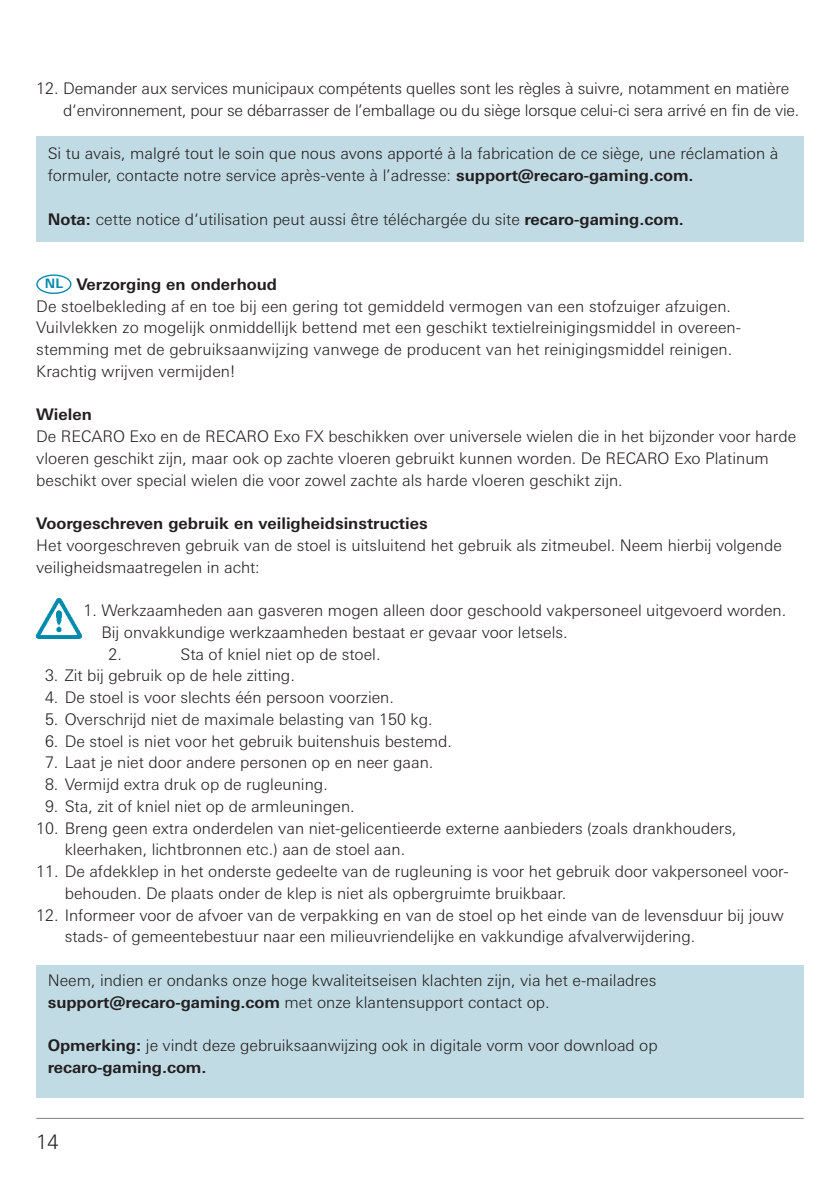
<style>
.page{position:relative;width:840px;height:1191px;background:#fff}
.page>*{position:absolute;margin:0;border:0;box-sizing:border-box;transform-origin:0 0}
.t1{font:300 20px "Univers Next W1 G";color:#231f20}
.Fliesstext{font:300 16px/21.8px "Univers Next W1 G";color:#231f20}
.Fliesstext-2{font:700 16px "Univers Next W1 G";color:#231f20}
.Fliesstext-3{font:700 13px "Univers Next W1 G";color:#008aac}
.s1{font-weight:700}
</style>
<div class="page">
<hr style="left:36px;top:1117px;width:767px;height:1px;background:#808285">
<div style="left:36px;top:136px;width:767px;height:106px;background:#c1dbe4"></div>
<div style="left:36px;top:965px;width:767px;height:133px;background:#c1dbe4"></div>
<div style="left:36px;top:274px;width:35px;height:20px;border:1px solid #008aac;border-radius:50%"></div>
<img style="left:36px;top:598px;width:46px;height:40px">
<p class="Fliesstext" style="left:63px;top:78px;width:737px;text-indent:-27px">12. Demander aux services municipaux compétents quelles sont les règles à suivre, notamment en matière d‘environnement, pour se débarrasser de l’emballage ou du siège lorsque celui-ci sera arrivé en fin de vie.</p>
<p class="Fliesstext" style="left:48px;top:143px;width:731px">Si tu avais, malgré tout le soin que nous avons apporté à la fabrication de ce siège, une réclamation à formuler, contacte notre service après-vente à l’adresse: <span class="s1">support@recaro-gaming.com.</span></p>
<p class="Fliesstext" style="left:48px;top:208px;width:637px"><span class="s1">Nota:</span> cette notice d‘utilisation peut aussi être téléchargée du site <span class="s1">recaro-gaming.com.</span></p>
<p class="Fliesstext-3" style="left:45px;top:276px;width:20px">NL</p>
<p class="Fliesstext-2" style="left:76px;top:275px;width:202px">Verzorging en onderhoud</p>
<p class="Fliesstext" style="left:36px;top:295px;width:704px">De stoelbekleding af en toe bij een gering tot gemiddeld vermogen van een stofzuiger afzuigen.<br>Vuilvlekken zo mogelijk onmiddellijk bettend met een geschikt textielreinigingsmiddel in overeen&shy;stemming met de gebruiksaanwijzing vanwege de producent van het reinigingsmiddel reinigen.<br>Krachtig wrijven vermijden!</p>
<p class="Fliesstext-2" style="left:36px;top:405px;width:57px">Wielen</p>
<p class="Fliesstext" style="left:36px;top:425px;width:761px">De RECARO Exo en de RECARO Exo FX beschikken over universele wielen die in het bijzonder voor harde vloeren geschikt zijn, maar ook op zachte vloeren gebruikt kunnen worden. De RECARO Exo Platinum beschikt over special wielen die voor zowel zachte als harde vloeren geschikt zijn.</p>
<p class="Fliesstext-2" style="left:36px;top:514px;width:392px">Voorgeschreven gebruik en veiligheidsinstructies</p>
<p class="Fliesstext" style="left:36px;top:534px;width:746px">Het voorgeschreven gebruik van de stoel is uitsluitend het gebruik als zitmeubel. Neem hierbij volgende veiligheidsmaatregelen in acht:</p>
<p class="Fliesstext" style="left:101px;top:599px;width:686px;text-indent:-18px">1. Werkzaamheden aan gasveren mogen alleen door geschoold vakpersoneel uitgevoerd worden.<br>Bij onvakkundige werkzaamheden bestaat er gevaar voor letsels.</p>
<p class="Fliesstext" style="left:108px;top:643px;width:15px">2.</p>
<p class="Fliesstext" style="left:180px;top:643px;width:201px">Sta of kniel niet op de stoel.</p>
<p class="Fliesstext" style="left:45px;top:665px;width:251px">3. Zit bij gebruik op de hele zitting.</p>
<p class="Fliesstext" style="left:45px;top:686px;width:350px">4. De stoel is voor slechts één persoon voorzien.</p>
<p class="Fliesstext" style="left:45px;top:708px;width:389px">5. Overschrijd niet de maximale belasting van 150 kg.</p>
<p class="Fliesstext" style="left:45px;top:730px;width:408px">6. De stoel is niet voor het gebruik buitenshuis bestemd.</p>
<p class="Fliesstext" style="left:45px;top:751px;width:389px">7. Laat je niet door andere personen op en neer gaan.</p>
<p class="Fliesstext" style="left:45px;top:773px;width:284px">8. Vermijd extra druk op de rugleuning.</p>
<p class="Fliesstext" style="left:45px;top:795px;width:311px">9. Sta, zit of kniel niet op de armleuningen.</p>
<p class="Fliesstext" style="left:65px;top:817px;width:673px;text-indent:-28px">10. Breng geen extra onderdelen van niet-gelicentieerde externe aanbieders (zoals drankhouders, kleerhaken, lichtbronnen etc.) aan de stoel aan.</p>
<p class="Fliesstext" style="left:65px;top:860px;width:725px;text-indent:-28px">11. De afdekklep in het onderste gedeelte van de rugleuning is voor het gebruik door vakpersoneel voor&shy;behouden. De plaats onder de klep is niet als opbergruimte bruikbaar.</p>
<p class="Fliesstext" style="left:65px;top:904px;width:720px;text-indent:-28px">12. Informeer voor de afvoer van de verpakking en van de stoel op het einde van de levensduur bij jouw stads- of gemeentebestuur naar een milieuvriendelijke en vakkundige afvalverwijdering.</p>
<p class="Fliesstext" style="left:48px;top:969px;width:609px">Neem, indien er ondanks onze hoge kwaliteitseisen klachten zijn, via het e-mailadres <span class="s1">support@recaro-gaming.com</span> met onze klantensupport contact op.</p>
<p class="Fliesstext" style="left:48px;top:1034px;width:611px"><span class="s1">Opmerking:</span> je vindt deze gebruiksaanwijzing ook in digitale vorm voor download op <span class="s1">recaro-gaming.com.</span></p>
<p class="t1" style="left:36px;top:1130px;width:24px">14</p>
</div>
